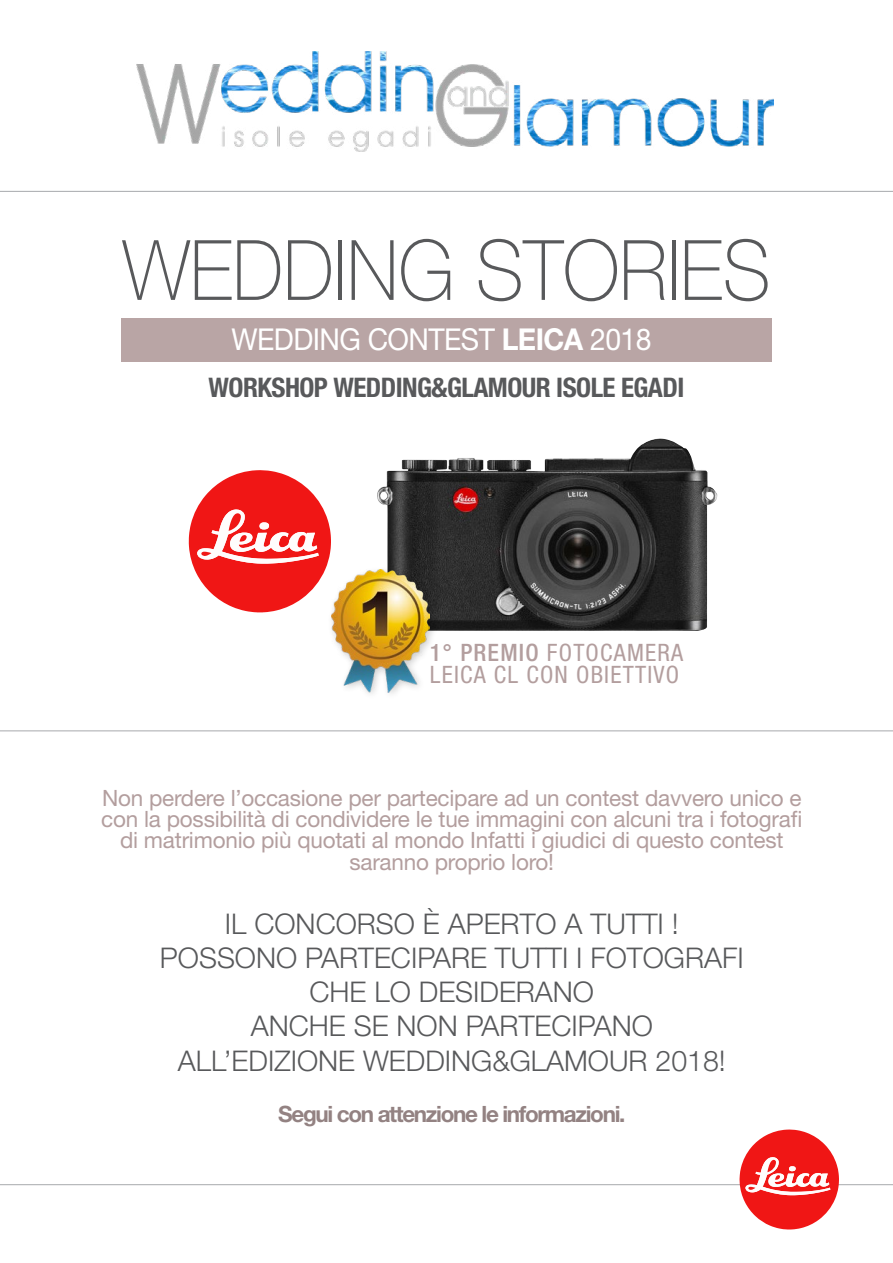
<style>
.page{position:relative;width:893px;height:1263px;background:#fff}
.page>*{position:absolute;margin:0;border:0;box-sizing:border-box;transform-origin:0 0}
.t1{font:100 83.55px "Helvetica Neue LT Std";color:#58595b;scale:.91 1}
.t2{font:30.15px "Helvetica Neue LT Std";letter-spacing:-.02em;color:#fff;scale:.94 1}
.t3{font:300 28.5px/34.2px "Helvetica Neue LT Std";color:#58595b;text-align:center}
.t4{font:700 condensed 27px "Helvetica Neue LT Std";letter-spacing:-.02em;color:#58595b}
.t5{font:condensed 24px/22.5px "Helvetica Neue LT Std";letter-spacing:.05em;color:#b39e9e}
.t6{font:22.5px/21.1px "Helvetica Neue LT Std";letter-spacing:-.01em;color:#b39e9e;text-align:center}
.t7{font:700 22.5px "Helvetica Neue LT Std";letter-spacing:-.06em;color:#938282}
.s1{font-weight:700}
.s2{font-weight:500}
</style>
<div class="page">
<img style="left:137px;top:51px;width:636px;height:100px">
<div style="left:121px;top:318px;width:651px;height:43px;background:#b9a5a5"></div>
<hr style="left:0;top:191px;width:893px;height:1px;background:#a7a9ac">
<hr style="left:0;top:730px;width:893px;height:1px;background:#a7a9ac">
<hr style="left:0;top:1184px;width:893px;height:1px;background:#a7a9ac">
<img style="left:377px;top:438px;width:340px;height:193px">
<div style="left:327px;top:565px;width:113px;height:135px;background:#000;opacity:.2"></div>
<img style="left:331px;top:570px;width:99px;height:122px">
<svg style="left:189px;top:470px;width:143px;height:142px"></svg>
<svg style="left:739px;top:1129px;width:101px;height:100px"></svg>
<h1 class="t1" style="left:122px;top:222px;width:714px">WEDDING STORIES</h1>
<h2 class="t2" style="left:232px;top:322px;width:448px">WEDDING CONTEST <span class="s1">LEICA</span> 2018</h2>
<p class="t4" style="left:209px;top:371px;width:477px">WORKSHOP WEDDING&amp;GLAMOUR ISOLE EGADI</p>
<p class="t5" style="left:430px;top:641px;width:255px"><span class="s2">1° PREMIO</span> FOTOCAMERA<br>LEICA CL CON OBIETTIVO</p>
<p class="t6" style="left:101px;top:787px;width:702px">Non perdere l’occasione per partecipare ad un contest davvero unico e con la possibilità di condividere le tue immagini con alcuni tra i fotografi di matrimonio più quotati al mondo Infatti i giudici di questo contest saranno proprio loro!</p>
<p class="t3" style="left:160px;top:906px;width:585px">IL CONCORSO È APERTO A TUTTI !<br>POSSONO PARTECIPARE TUTTI I FOTOGRAFI<br>CHE LO DESIDERANO<br>ANCHE SE NON PARTECIPANO<br>ALL’EDIZIONE WEDDING&amp;GLAMOUR 2018!</p>
<p class="t7" style="left:278px;top:1100px;width:349px">Segui con attenzione le informazioni.</p>
</div>
